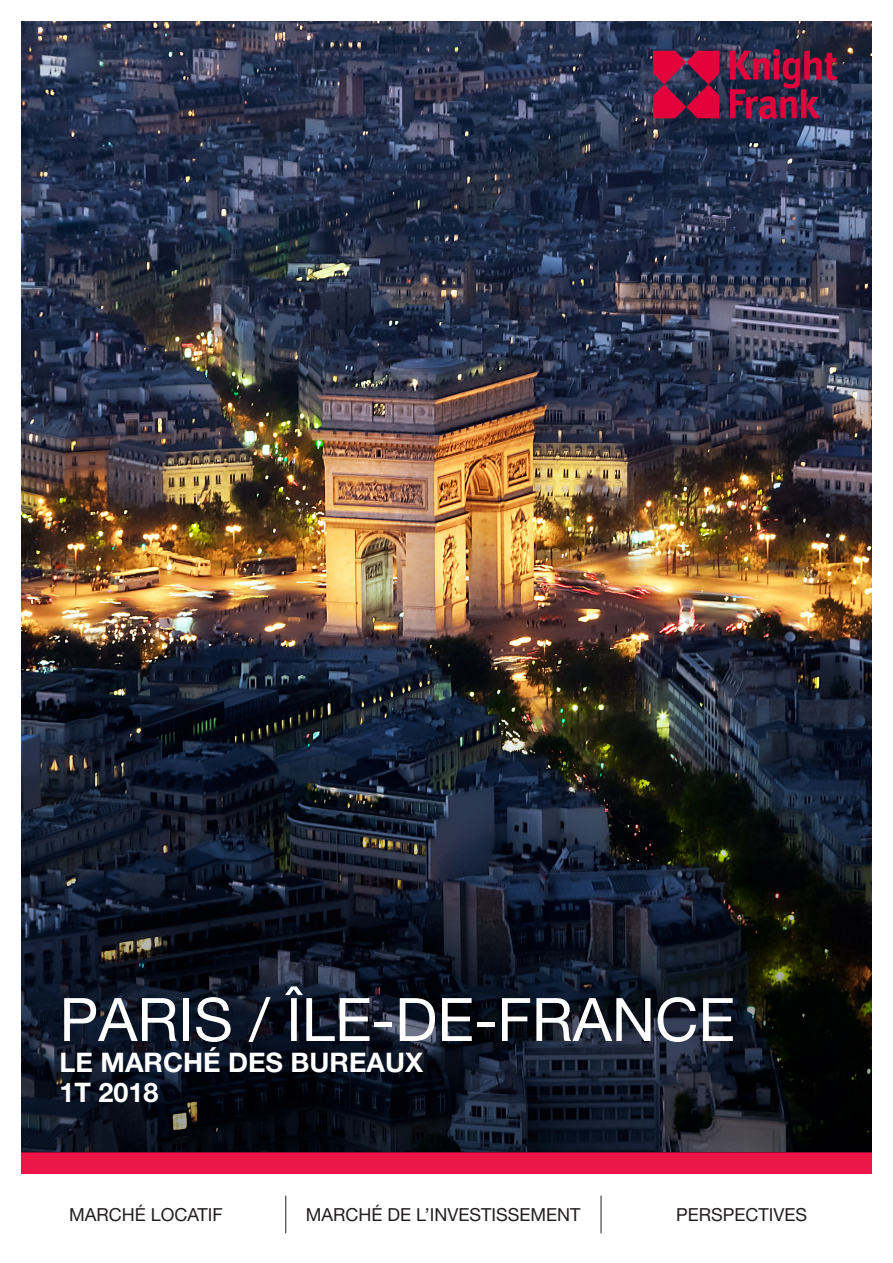
<style>
.page{position:relative;width:893px;height:1263px;background:#fff}
.page>*{position:absolute;margin:0;border:0;box-sizing:border-box;transform-origin:0 0}
.t1{font:60px "Helvetica Neue LT Std";color:#fff}
.t2{font:700 27px "Helvetica Neue LT Std";color:#fff}
.t3{font:18px "Helvetica Neue LT Std";color:#231f20}
</style>
<div class="page">
<img style="left:21px;top:21px;width:851px;height:682px">
<div style="left:21px;top:1152px;width:851px;height:22px;background:#ed1747"></div>
<img style="left:653px;top:50px;width:184px;height:68px">
<hr style="left:601px;top:1196px;width:1px;height:37px;background:#231f20">
<hr style="left:285px;top:1196px;width:1px;height:37px;background:#231f20">
<svg style="left:21px;top:703px;width:851px;height:449px;background:#131a24"></svg>
<p class="t1" style="left:60px;top:984px;width:677px">PARIS / ÎLE-DE-FRANCE</p>
<p class="t2" style="left:60px;top:1046px;width:365px">LE MARCHÉ DES BUREAUX</p>
<p class="t2" style="left:60px;top:1076px;width:101px">1T 2018</p>
<p class="t3" style="left:69px;top:1204px;width:155px">MARCHÉ LOCATIF</p>
<p class="t3" style="left:306px;top:1204px;width:276px">MARCHÉ DE L’INVESTISSEMENT</p>
<p class="t3" style="left:676px;top:1204px;width:132px">PERSPECTIVES</p>
</div>
